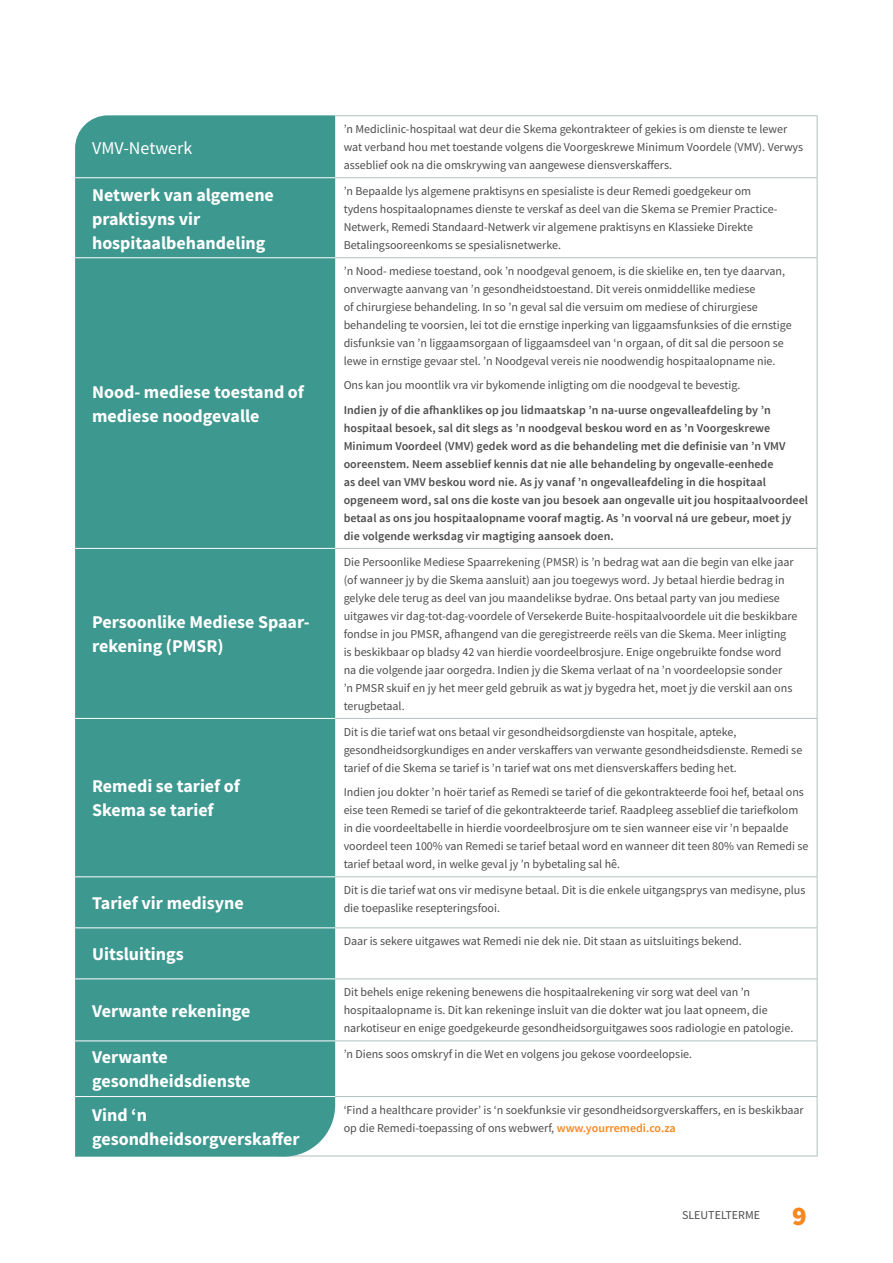
<style>
.page{position:relative;width:893px;height:1263px;background:#fff}
.page>*{position:absolute;margin:0;border:0;box-sizing:border-box;transform-origin:0 0}
.t1{font:900 27px "Source Sans Pro";color:#f6881f}
.t2{font:700 18px/24px "Source Sans Pro";color:#fff}
.t3{font:18px "Source Sans Pro";color:#fff}
.t4{font:12px/18px "Source Sans Pro";color:#4d4d4f}
.t5{font:600 12px/18px "Source Sans Pro";letter-spacing:.005em;color:#4d4d4f}
.t6{font:12px "Source Sans Variable";color:#4d4d4f}
.s1{font-family:"Source Sans Variable"}
.s2{font-weight:600;color:#f6881f}
</style>
<div class="page">
<hr style="left:279px;top:1155px;width:538px;height:1px;background:#b3c0c1">
<div style="left:75px;top:115px;width:260px;height:1042px;background:#3d988f"></div>
<hr style="left:75px;top:257px;width:260px;height:1px;background:#fff">
<hr style="left:75px;top:548px;width:260px;height:1px;background:#fff">
<hr style="left:75px;top:718px;width:260px;height:1px;background:#fff">
<hr style="left:75px;top:876px;width:260px;height:1px;background:#fff">
<hr style="left:75px;top:927px;width:260px;height:1px;background:#fff">
<hr style="left:75px;top:978px;width:260px;height:1px;background:#fff">
<hr style="left:75px;top:1040px;width:260px;height:1px;background:#fff">
<hr style="left:335px;top:115px;width:482px;height:1px;background:#b3c0c1">
<hr style="left:817px;top:116px;width:1px;height:61px;background:#b3c0c1">
<hr style="left:335px;top:177px;width:482px;height:1px;background:#b3c0c1">
<hr style="left:817px;top:178px;width:1px;height:79px;background:#b3c0c1">
<hr style="left:335px;top:257px;width:482px;height:1px;background:#b3c0c1">
<hr style="left:817px;top:258px;width:1px;height:290px;background:#b3c0c1">
<hr style="left:335px;top:548px;width:482px;height:1px;background:#b3c0c1">
<hr style="left:817px;top:549px;width:1px;height:169px;background:#b3c0c1">
<hr style="left:335px;top:718px;width:482px;height:1px;background:#b3c0c1">
<hr style="left:817px;top:719px;width:1px;height:157px;background:#b3c0c1">
<hr style="left:335px;top:876px;width:482px;height:1px;background:#b3c0c1">
<hr style="left:817px;top:877px;width:1px;height:50px;background:#b3c0c1">
<hr style="left:335px;top:927px;width:482px;height:1px;background:#b3c0c1">
<hr style="left:817px;top:928px;width:1px;height:51px;background:#b3c0c1">
<hr style="left:817px;top:979px;width:1px;height:61px;background:#b3c0c1">
<hr style="left:335px;top:1040px;width:482px;height:1px;background:#b3c0c1">
<hr style="left:335px;top:978px;width:482px;height:1px;background:#b3c0c1">
<hr style="left:817px;top:1041px;width:1px;height:55px;background:#b3c0c1">
<hr style="left:817px;top:1097px;width:1px;height:59px;background:#b3c0c1">
<hr style="left:75px;top:177px;width:260px;height:1px;background:#fff">
<hr style="left:75px;top:1096px;width:260px;height:1px;background:#fff">
<hr style="left:335px;top:1096px;width:482px;height:1px;background:#b3c0c1">
<h2 class="t3" style="left:92px;top:136px;width:102px">VMV-Netwerk</h2>
<p class="t4" style="left:344px;top:120px;width:461px">’n Mediclinic-hospitaal wat deur die Skema gekontrakteer of gekies is om dienste te lewer wat verband hou met toestande volgens die Voorgeskrewe Minimum Voordele (VMV). Verwys asseblief ook na die omskrywing van aangewese diensverskaffers.</p>
<h2 class="t2" style="left:92px;top:182px;width:183px">Netwerk van algemene praktisyns vir hospitaalbehandeling</h2>
<p class="t4" style="left:344px;top:182px;width:435px">’n Bepaalde lys algemene praktisyns en spesialiste is deur Remedi goedgekeur om tydens hospitaalopnames dienste te verskaf as deel van die Skema se Premier Practice-Netwerk, Remedi Standaard-Netwerk vir algemene praktisyns en Klassieke Direkte Betalingsooreenkoms se spesialisnetwerke.</p>
<h2 class="t2" style="left:92px;top:379px;width:213px">Nood- mediese toestand of mediese noodgevalle</h2>
<h2 class="t2" style="left:92px;top:610px;width:219px">Persoonlike Mediese Spaar&shy;rekening (PMSR)</h2>
<h2 class="t2" style="left:92px;top:774px;width:149px">Remedi se tarief of<br>Skema se tarief</h2>
<p class="t4" style="left:344px;top:262px;width:449px"><span class="s1">’</span>n Nood- mediese toestand, ook ’n noodgeval genoem, is die skielike en, ten tye daarvan, onverwagte aanvang van ’n gesondheidstoestand. Dit vereis onmiddellike mediese<br>of chirurgiese behandeling. In so ’n geval sal die versuim om mediese of chirurgiese behandeling te voorsien, lei tot die ernstige inperking van liggaamsfunksies of die ernstige disfunksie van ’n liggaamsorgaan of liggaamsdeel van ‘n orgaan, of dit sal die persoon se lewe in ernstige gevaar stel. ’n Noodgeval vereis nie noodwendig hospitaalopname nie.</p>
<p class="t4" style="left:344px;top:376px;width:398px">Ons kan jou moontlik vra vir bykomende inligting om die noodgeval te bevestig.</p>
<p class="t5" style="left:344px;top:401px;width:466px">Indien jy of die afhanklikes op jou lidmaatskap ’n na-uurse ongevalleafdeling by ’n hospitaal besoek, sal dit slegs as ’n noodgeval beskou word en as ’n Voorgeskrewe Minimum Voordeel (VMV) gedek word as die behandeling met die definisie van ’n VMV ooreenstem. Neem asseblief kennis dat nie alle behandeling by ongevalle-eenhede<br>as deel van VMV beskou word nie. As jy vanaf ’n ongevalleafdeling in die hospitaal opgeneem word, sal ons die koste van jou besoek aan ongevalle uit jou hospitaalvoordeel betaal as ons jou hospitaalopname vooraf magtig. As ’n voorval ná ure gebeur, moet jy die volgende werksdag vir magtiging aansoek doen.</p>
<p class="t4" style="left:344px;top:553px;width:455px">Die Persoonlike Mediese Spaarrekening (PMSR) is ’n bedrag wat aan die begin van elke jaar (of wanneer jy by die Skema aansluit) aan jou toegewys word. Jy betaal hierdie bedrag in gelyke dele terug as deel van jou maandelikse bydrae. Ons betaal party van jou mediese uitgawes vir dag-tot-dag-voordele of Versekerde Buite-hospitaalvoordele uit die beskikbare fondse in jou PMSR, afhangend van die geregistreerde reëls van die Skema. Meer inligting<br>is beskikbaar op bladsy 42 van hierdie voordeelbrosjure. Enige ongebruikte fondse word<br>na die volgende jaar oorgedra. Indien jy die Skema verlaat of na ’n voordeelopsie sonder<br>’n PMSR skuif en jy het meer geld gebruik as wat jy bygedra het, moet jy die verskil aan ons terugbetaal.</p>
<p class="t4" style="left:344px;top:723px;width:460px">Dit is die tarief wat ons betaal vir gesondheidsorgdienste van hospitale, apteke, gesondheidsorgkundiges en ander verskaffers van verwante gesondheidsdienste. Remedi se tarief of die Skema se tarief is ’n tarief wat ons met diensverskaffers beding het.</p>
<p class="t4" style="left:344px;top:783px;width:466px">Indien jou dokter ’n hoër tarief as Remedi se tarief of die gekontrakteerde fooi hef, betaal ons eise teen Remedi se tarief of die gekontrakteerde tarief. Raadpleeg asseblief die tariefkolom in die voordeeltabelle in hierdie voordeelbrosjure om te sien wanneer eise vir ’n bepaalde voordeel teen 100% van Remedi se tarief betaal word en wanneer dit teen 80% van Remedi se tarief betaal word, in welke geval jy ’n bybetaling sal hê.</p>
<h2 class="t2" style="left:92px;top:891px;width:153px">Tarief vir medisyne</h2>
<p class="t4" style="left:344px;top:881px;width:463px">Dit is die tarief wat ons vir medisyne betaal. Dit is die enkele uitgangsprys van medisyne, plus die toepaslike resepteringsfooi.</p>
<h2 class="t2" style="left:92px;top:942px;width:93px">Uitsluitings</h2>
<p class="t4" style="left:344px;top:932px;width:400px">Daar is sekere uitgawes wat Remedi nie dek nie. Dit staan as uitsluitings bekend.</p>
<h2 class="t2" style="left:92px;top:998px;width:160px">Verwante rekeninge</h2>
<p class="t4" style="left:344px;top:983px;width:451px">Dit behels enige rekening benewens die hospitaalrekening vir sorg wat deel van ’n hospitaalopname is. Dit kan rekeninge insluit van die dokter wat jou laat opneem, die narkotiseur en enige goedgekeurde gesondheidsorguitgawes soos radiologie en patologie.</p>
<h2 class="t2" style="left:92px;top:1045px;width:160px">Verwante gesondheidsdienste</h2>
<p class="t4" style="left:344px;top:1045px;width:350px">’n Diens soos omskryf in die Wet en volgens jou gekose voordeelopsie.</p>
<h2 class="t2" style="left:92px;top:1103px;width:209px">Vind ‘n gesondheidsorgverskaffer</h2>
<p class="t4" style="left:344px;top:1101px;width:462px">‘Find a healthcare provider’ is ‘n soekfunksie vir gesondheidsorgverskaffers, en is beskikbaar op die Remedi-toepassing of ons webwerf, <span class="s2">www.yourremedi.co.za</span></p>
<p class="t6" style="left:682px;top:1207px;width:80px">SLEUTELTERME</p>
<h1 class="t1" style="left:792px;top:1197px;width:16px">9</h1>
</div>
